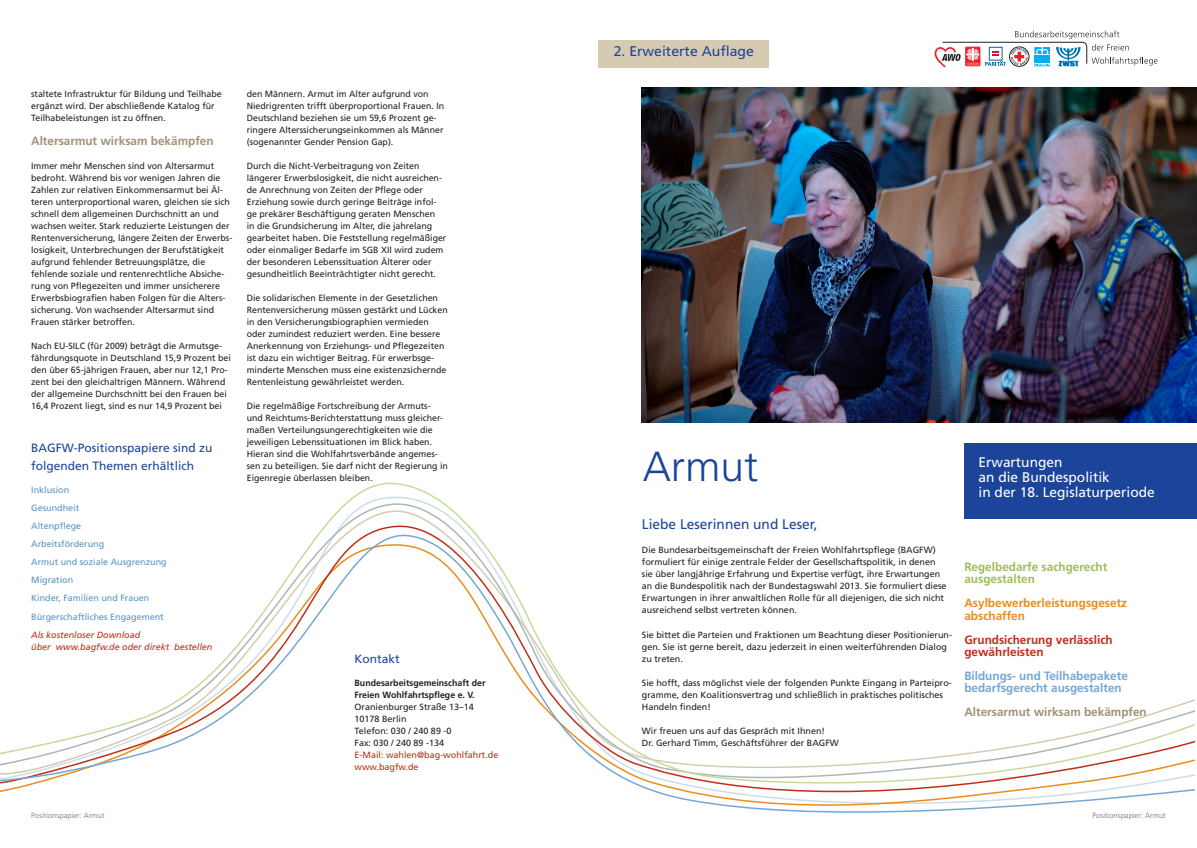
<style>
.page{position:relative;width:1197px;height:848px;background:#fff}
.page>*{position:absolute;margin:0;border:0;box-sizing:border-box;transform-origin:0 0}
.t1{font:300 42px "Frutiger LT";color:#1d449b}
.t2{font:14px/15px "Frutiger LT";color:#fff}
.t3{font:14px "Frutiger LT";color:#1d449b}
.t4{font:12px/18px "Frutiger LT";color:#1d449b}
.t5{font:700 12px "Frutiger LT";color:#9f9376}
.t6{font:700 12px/12px "Frutiger LT";color:#74a7d5}
.t7{font:700 12px/12px "Frutiger LT";color:#c02d19}
.t8{font:700 12px/12px "Frutiger LT";color:#eb8c1b}
.t9{font:700 12px/12px "Frutiger LT";color:#9fbc58}
.t10{font:9px/12px "Frutiger LT";color:#231f20}
.t11{font:9px/18px "Frutiger LT";color:#5994c5}
.t12{font:italic 9px/12px "Frutiger LT";color:#c02d19}
.t13{font:700 9px/12px "Frutiger LT";color:#231f20}
.t14{font:9px/12px "Frutiger LT";color:#c02d19}
.t15{font:300 7.5px "Frutiger LT";letter-spacing:.005em;color:#6c6d70}
</style>
<div class="page">
<svg style="left:668px;top:796px;width:473px;height:17px"></svg>
<svg style="left:0;top:482px;width:1193px;height:314px"></svg>
<img style="left:641px;top:88px;width:555px;height:334px">
<svg style="left:934px;top:31px;width:223px;height:37px"></svg>
<div style="left:964px;top:443px;width:232px;height:76px;background:#1d449b"></div>
<div style="left:598px;top:40px;width:171px;height:28px;background:#d6cab2"></div>
<p class="t10" style="left:31px;top:88px;width:192px">staltete Infrastruktur für Bildung und Teilhabe ergänzt wird. Der abschließende Katalog für<br>Teilhabeleistungen ist zu öffnen.</p>
<h3 class="t5" style="left:31px;top:134px;width:184px">Altersarmut wirksam bekämpfen</h3>
<p class="t10" style="left:31px;top:160px;width:202px">Immer mehr Menschen sind von Altersarmut bedroht. Während bis vor wenigen Jahren die Zahlen zur relativen Einkommensarmut bei Äl&shy;teren unterproportional waren, gleichen sie sich schnell dem allgemeinen Durchschnitt an und wachsen weiter. Stark reduzierte Leistungen der Rentenversicherung, längere Zeiten der Erwerbs&shy;losigkeit, Unterbrechungen der Berufstätigkeit aufgrund fehlender Betreuungsplätze, die fehlende soziale und rentenrechtliche Absiche&shy;rung von Pflegezeiten und immer unsicherere Erwerbsbiografien haben Folgen für die Alters&shy;sicherung. Von wachsender Altersarmut sind Frauen stärker betroffen.</p>
<p class="t10" style="left:31px;top:340px;width:201px">Nach EU-SILC (für 2009) beträgt die Armutsge&shy;fährdungsquote in Deutschland 15,9 Prozent bei den über 65-jährigen Frauen, aber nur 12,1 Pro&shy;zent bei den gleichaltrigen Männern. Während der allgemeine Durchschnitt bei den Frauen bei 16,4 Prozent liegt, sind es nur 14,9 Prozent bei</p>
<h3 class="t4" style="left:31px;top:439px;width:183px">BAGFW-Positionspapiere sind zu folgenden Themen erhältlich</h3>
<p class="t11" style="left:31px;top:481px;width:137px">Inklusion<br>Gesundheit<br>Altenpflege<br>Arbeitsförderung<br>Armut und soziale Ausgrenzung<br>Migration<br>Kinder, Familien und Frauen<br>Bürgerschaftliches Engagement</p>
<p class="t12" style="left:31px;top:628px;width:183px">Als kostenloser Download<br>über www.bagfw.de oder direkt bestellen</p>
<p class="t10" style="left:247px;top:88px;width:199px">den Männern. Armut im Alter aufgrund von Niedrigrenten trifft überproportional Frauen. In Deutschland beziehen sie um 59,6 Prozent ge&shy;ringere Alterssicherungseinkommen als Männer (sogenannter Gender Pension Gap).</p>
<p class="t10" style="left:247px;top:160px;width:201px">Durch die Nicht-Verbeitragung von Zeiten längerer Erwerbslosigkeit, die nicht ausreichen&shy;de Anrechnung von Zeiten der Pflege oder Erziehung sowie durch geringe Beiträge infol&shy;ge prekärer Beschäftigung geraten Menschen<br>in die Grundsicherung im Alter, die jahrelang gearbeitet haben. Die Feststellung regelmäßiger oder einmaliger Bedarfe im SGB XII wird zudem der besonderen Lebenssituation Älterer oder gesundheitlich Beeinträchtigter nicht gerecht.</p>
<p class="t10" style="left:247px;top:292px;width:202px">Die solidarischen Elemente in der Gesetzlichen Rentenversicherung müssen gestärkt und Lücken in den Versicherungsbiographien vermieden oder zumindest reduziert werden. Eine bessere Anerkennung von Erziehungs- und Pflegezeiten ist dazu ein wichtiger Beitrag. Für erwerbsge&shy;minderte Menschen muss eine existenzsichernde Rentenleistung gewährleistet werden.</p>
<p class="t10" style="left:247px;top:400px;width:202px">Die regelmäßige Fortschreibung der Armuts&shy;und Reichtums-Berichterstattung muss gleicher&shy;maßen Verteilungsungerechtigkeiten wie die jeweiligen Lebenssituationen im Blick haben.<br>Hieran sind die Wohlfahrtsverbände angemes&shy;sen zu beteiligen. Sie darf nicht der Regierung in Eigenregie überlassen bleiben.</p>
<h3 class="t4" style="left:354px;top:649px;width:47px">Kontakt</h3>
<p class="t13" style="left:354px;top:676px;width:132px">Bundesarbeitsgemeinschaft der<br>Freien Wohlfahrtspflege e. V.</p>
<p class="t10" style="left:354px;top:700px;width:121px">Oranienburger Straße 13–14<br>10178 Berlin<br>Telefon: 030 / 240 89 -0<br>Fax: 030 / 240 89 -134</p>
<p class="t14" style="left:354px;top:748px;width:145px">E-Mail: wahlen@bag-wohlfahrt.de www.bagfw.de</p>
<h2 class="t3" style="left:613px;top:43px;width:142px">2. Erweiterte Auflage</h2>
<h1 class="t1" style="left:642px;top:443px;width:117px">Armut</h1>
<h2 class="t3" style="left:641px;top:516px;width:177px">Liebe Leserinnen und Leser,</h2>
<p class="t10" style="left:641px;top:544px;width:306px">Die Bundesarbeitsgemeinschaft der Freien Wohlfahrtspflege (BAGFW) formuliert für einige zentrale Felder der Gesellschaftspolitik, in denen sie über langjährige Erfahrung und Expertise verfügt, ihre Erwartungen an die Bundespolitik nach der Bundestagswahl 2013. Sie formuliert diese Erwartungen in ihrer anwaltlichen Rolle für all diejenigen, die sich nicht ausreichend selbst vertreten können.</p>
<p class="t10" style="left:641px;top:628px;width:312px">Sie bittet die Parteien und Fraktionen um Beachtung dieser Positionierun&shy;gen. Sie ist gerne bereit, dazu jederzeit in einen weiterführenden Dialog zu treten.</p>
<p class="t10" style="left:641px;top:676px;width:311px">Sie hofft, dass möglichst viele der folgenden Punkte Eingang in Parteipro&shy;gramme, den Koalitionsvertrag und schließlich in praktisches politisches<br>Handeln finden!</p>
<p class="t10" style="left:641px;top:724px;width:198px">Wir freuen uns auf das Gespräch mit Ihnen!<br>Dr. Gerhard Timm, Geschäftsführer der BAGFW</p>
<h2 class="t2" style="left:978px;top:455px;width:178px">Erwartungen<br>an die Bundespolitik<br>in der 18. Legislaturperiode</h2>
<h3 class="t9" style="left:964px;top:561px;width:144px">Regelbedarfe sachgerecht ausgestalten</h3>
<h3 class="t8" style="left:964px;top:597px;width:164px">Asylbewerberleistungsgesetz abschaffen</h3>
<h3 class="t7" style="left:964px;top:633px;width:150px">Grundsicherung verlässlich gewährleisten</h3>
<h3 class="t6" style="left:964px;top:669px;width:165px">Bildungs- und Teilhabepakete bedarfsgerecht ausgestalten</h3>
<h3 class="t5" style="left:964px;top:704px;width:184px">Altersarmut wirksam bekämpfen</h3>
<p class="t15" style="left:31px;top:811px;width:75px">Positionspapier: Armut</p>
<p class="t15" style="left:1092px;top:811px;width:75px">Positionspapier: Armut</p>
</div>
